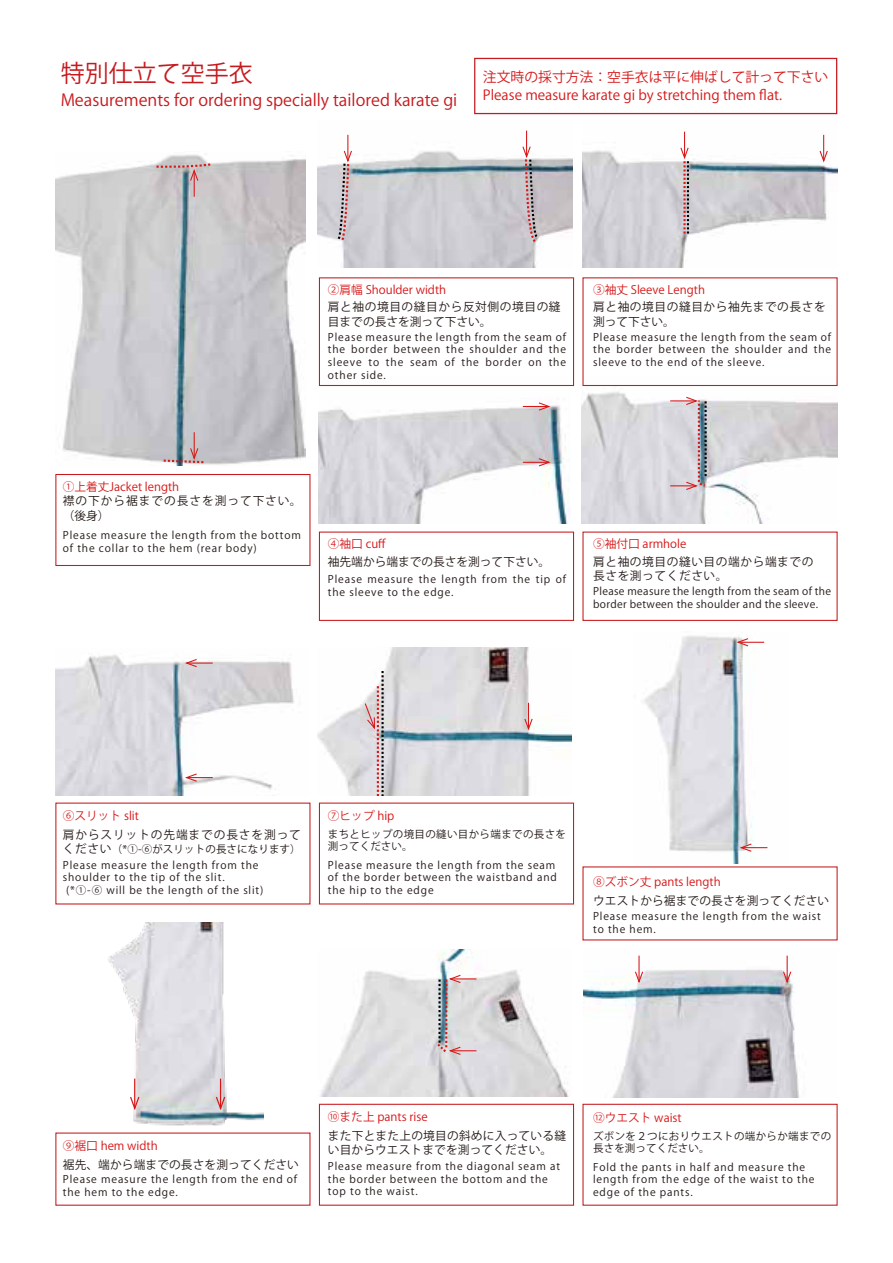
<style>
.page{position:relative;width:893px;height:1263px;background:#fff}
.page>*{position:absolute;margin:0;border:0;box-sizing:border-box;transform-origin:0 0}
.t1{font:24px "Koz Go Pr 6 N";color:#c61a1e}
.t2{font:16.5px "Koz Go Pr 6 N";color:#c61a1e}
.t3{font:13.8px/17.9px "Koz Go Pr 6 N";color:#d71718}
.t4{font:11.7px "Koz Go Pr 6 N";color:#d71718}
.t5{font:11.7px/14.4px "Koz Go Pr 6 N";letter-spacing:.05em;color:#221815}
.t6{font:11.7px/14.1px "Koz Go Pr 6 N";letter-spacing:.02em;color:#221815}
.t7{font:11.7px/14.4px "Koz Go Pr 6 N";letter-spacing:.08em;color:#221815}
.t8{font:11.7px "Koz Go Pr 6 N";color:#221815}
.t9{font:11.7px "Koz Go Pr 6 N";letter-spacing:.075em;color:#221815}
.t10{font:10.5px/12.6px "Koz Go Pr 6 N";letter-spacing:.08em;color:#221815}
.t11{font:10.5px/12.6px "Koz Go Pr 6 N";letter-spacing:.03em;color:#221815}
.t12{font:10.5px "Koz Go Pr 6 N";letter-spacing:.01em;color:#221815}
.s1{font-size:11.7px}
</style>
<div class="page">
<div style="left:474px;top:58px;width:363px;height:56px;border:1px solid #c61a1e"></div>
<img style="left:319px;top:405px;width:249px;height:118px">
<svg style="left:523px;top:402px;width:29px;height:9px"></svg>
<svg style="left:523px;top:457px;width:29px;height:10px"></svg>
<img style="left:581px;top:386px;width:256px;height:137px">
<svg style="left:670px;top:396px;width:37px;height:95px"></svg>
<img style="left:582px;top:131px;width:255px;height:136px">
<svg style="left:679px;top:132px;width:10px;height:102px"></svg>
<svg style="left:819px;top:135px;width:10px;height:29px"></svg>
<img style="left:317px;top:130px;width:256px;height:137px">
<svg style="left:522px;top:131px;width:17px;height:113px"></svg>
<svg style="left:336px;top:135px;width:17px;height:108px"></svg>
<img style="left:56px;top:155px;width:249px;height:311px">
<svg style="left:154px;top:162px;width:59px;height:35px"></svg>
<svg style="left:161px;top:432px;width:45px;height:32px"></svg>
<img style="left:56px;top:654px;width:238px;height:141px">
<svg style="left:184px;top:773px;width:29px;height:9px"></svg>
<hr style="left:187px;top:662px;width:26px;height:2px;background:#d71718">
<svg style="left:184px;top:658px;width:14px;height:10px"></svg>
<img style="left:318px;top:648px;width:254px;height:147px">
<svg style="left:364px;top:671px;width:20px;height:124px"></svg>
<svg style="left:523px;top:703px;width:10px;height:29px"></svg>
<img style="left:320px;top:949px;width:249px;height:148px">
<svg style="left:435px;top:974px;width:41px;height:82px"></svg>
<img style="left:583px;top:969px;width:216px;height:128px">
<svg style="left:782px;top:955px;width:10px;height:30px"></svg>
<hr style="left:638px;top:955px;width:2px;height:27px;background:#d71718">
<svg style="left:634px;top:970px;width:10px;height:15px"></svg>
<img style="left:643px;top:636px;width:125px;height:227px">
<svg style="left:738px;top:843px;width:29px;height:10px"></svg>
<svg style="left:735px;top:637px;width:29px;height:10px"></svg>
<img style="left:108px;top:922px;width:155px;height:204px">
<hr style="left:134px;top:1078px;width:1px;height:30px;background:#d71718">
<svg style="left:129px;top:1095px;width:11px;height:17px"></svg>
<hr style="left:220px;top:1078px;width:1px;height:30px;background:#d71718">
<svg style="left:215px;top:1095px;width:11px;height:17px"></svg>
<div style="left:582px;top:1104px;width:256px;height:102px;border:1px solid #c61a1e"></div>
<div style="left:319px;top:1104px;width:255px;height:102px;border:1px solid #c61a1e"></div>
<div style="left:55px;top:474px;width:255px;height:92px;border:1px solid #c61a1e"></div>
<div style="left:582px;top:531px;width:256px;height:90px;border:1px solid #c61a1e"></div>
<div style="left:319px;top:531px;width:255px;height:90px;border:1px solid #c61a1e"></div>
<div style="left:582px;top:277px;width:256px;height:109px;border:1px solid #c61a1e"></div>
<div style="left:319px;top:277px;width:255px;height:109px;border:1px solid #c61a1e"></div>
<h1 class="t1" style="left:61px;top:60px;width:193px">特別仕立て空手衣</h1>
<h2 class="t2" style="left:61px;top:91px;width:398px">Measurements for ordering specially tailored karate gi</h2>
<h3 class="t3" style="left:483px;top:69px;width:347px">注文時の採寸方法：空手衣は平に伸ばして計って下さい<br>Please measure karate gi by stretching them flat.</h3>
<p class="t4" style="left:328px;top:283px;width:120px">②肩幅 Shoulder width</p>
<p class="t5" style="left:328px;top:300px;width:234px">肩と袖の境目の縫目から反対側の境目の縫目までの長さを測って下さい。</p>
<p class="t10" style="left:328px;top:331px;width:240px;text-align:justify">Please measure the length from the seam of the border between the shoulder and the sleeve to the seam of the border on the other side.</p>
<p class="t4" style="left:593px;top:283px;width:113px">③袖丈 Sleeve Length</p>
<p class="t5" style="left:593px;top:300px;width:234px">肩と袖の境目の縫目から袖先までの長さを測って下さい。</p>
<p class="t10" style="left:593px;top:331px;width:240px;text-align:justify">Please measure the length from the seam of the border between the shoulder and the sleeve to the end of the sleeve.</p>
<p class="t4" style="left:63px;top:480px;width:118px">①上着丈Jacket length</p>
<p class="t7" style="left:63px;top:494px;width:240px">襟の下から裾までの長さを測って下さい。（後身）</p>
<p class="t10" style="left:63px;top:529px;width:240px">Please measure the length from the bottom of the collar to the hem (rear body)</p>
<p class="t4" style="left:328px;top:538px;width:60px">④袖口 cuff</p>
<p class="t8" style="left:328px;top:555px;width:224px">袖先端から端までの長さを測って下さい。</p>
<p class="t10" style="left:328px;top:573px;width:240px">Please measure the length from the tip of the sleeve to the edge.</p>
<p class="t4" style="left:593px;top:538px;width:95px">⑤袖付口 armhole</p>
<p class="t5" style="left:593px;top:555px;width:222px">肩と袖の境目の縫い目の端から端までの長さを測ってください。</p>
<p class="t11" style="left:593px;top:585px;width:240px">Please measure the length from the seam of the border between the shoulder and the sleeve.</p>
<p class="t4" style="left:63px;top:809px;width:78px">⑥スリット slit</p>
<p class="t10" style="left:63px;top:859px;width:197px">Please measure the length from the</p>
<p class="t10" style="left:63px;top:871px;width:163px">shoulder to the tip of the slit.</p>
<p class="t10" style="left:66px;top:884px;width:199px">(*①-⑥ will be the length of the slit)</p>
<p class="t9" style="left:63px;top:828px;width:240px">肩からスリットの先端までの長さを測って</p>
<p class="t12" style="left:63px;top:843px;width:239px"><span class="s1">ください</span>（*①-⑥がスリットの長さになります）</p>
<p class="t4" style="left:328px;top:809px;width:68px">⑦ヒップ hip</p>
<p class="t10" style="left:328px;top:859px;width:230px">Please measure the length from the seam of the border between the waistband and the hip to the edge</p>
<p class="t11" style="left:328px;top:828px;width:240px">まちとヒップの境目の縫い目から端までの長さを測ってください。</p>
<p class="t4" style="left:593px;top:875px;width:129px">⑧ズボン丈 pants length</p>
<p class="t10" style="left:593px;top:910px;width:229px">Please measure the length from the waist to the hem.</p>
<p class="t6" style="left:593px;top:894px;width:238px">ウエストから裾までの長さを測ってください</p>
<p class="t4" style="left:63px;top:1139px;width:96px">⑨裾口 hem width</p>
<p class="t10" style="left:63px;top:1173px;width:236px">Please measure the length from the end of the hem to the edge.</p>
<p class="t6" style="left:63px;top:1158px;width:238px">裾先、端から端までの長さを測ってください</p>
<p class="t4" style="left:328px;top:1110px;width:101px">⑩また上 pants rise</p>
<p class="t10" style="left:328px;top:1160px;width:234px">Please measure from the diagonal seam at the border between the bottom and the top to the waist.</p>
<p class="t6" style="left:328px;top:1129px;width:240px">また下とまた上の境目の斜めに入っている縫い目からウエストまでを測ってください。</p>
<p class="t4" style="left:593px;top:1111px;width:90px">⑫ウエスト waist</p>
<p class="t10" style="left:593px;top:1161px;width:223px">Fold the pants in half and measure the length from the edge of the waist to the edge of the pants.</p>
<p class="t11" style="left:593px;top:1130px;width:240px">ズボンを２つにおりウエストの端からか端までの長さを測ってください。</p>
</div>
